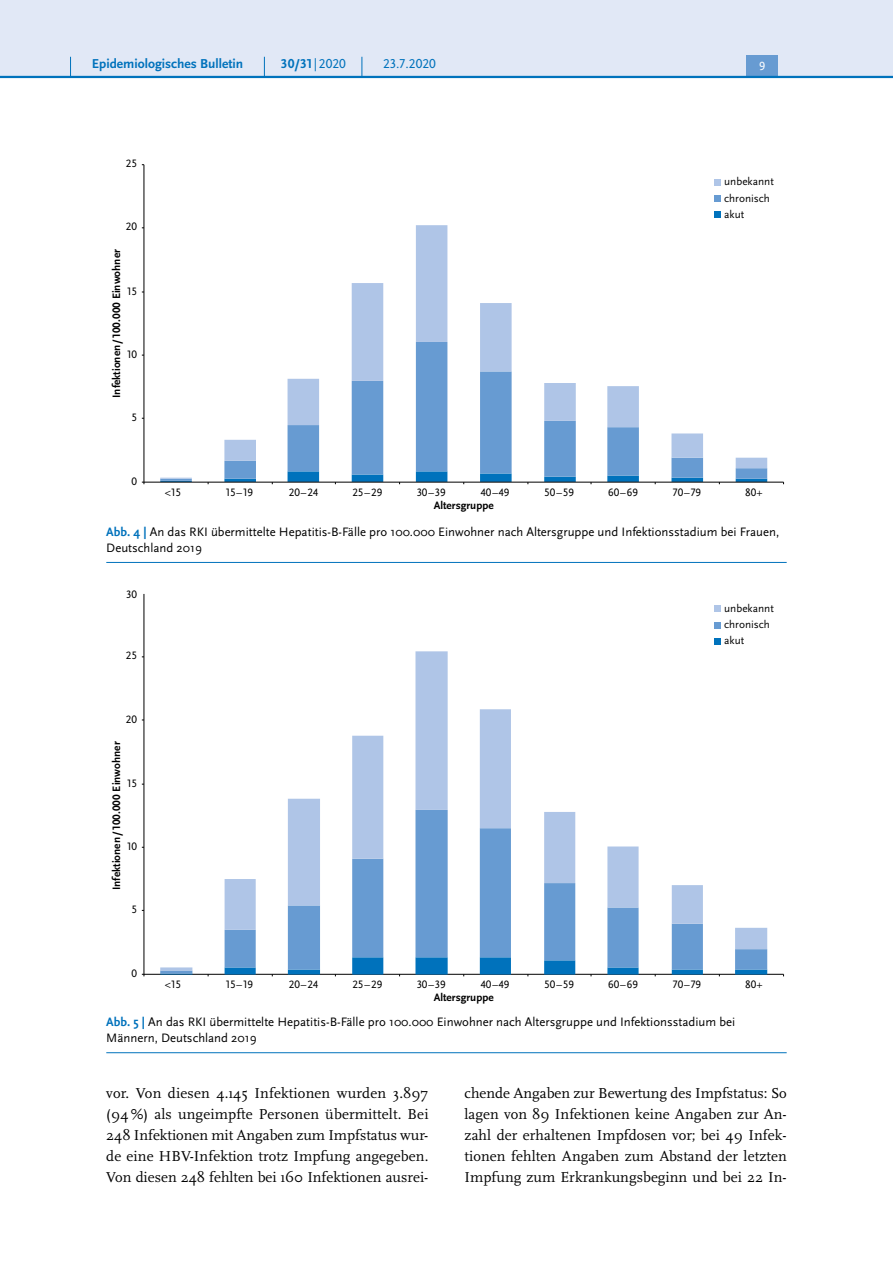
<style>
.page{position:relative;width:893px;height:1263px;background:#fff}
.page>*{position:absolute;margin:0;border:0;box-sizing:border-box;transform-origin:0 0}
.t1{font:15px/21px "Scala Pro";letter-spacing:.005em;color:#000;text-align:justify}
.t2{font:700 13.5px "Scala Sans Pro";color:#0072bc}
.t3{font:13.5px "Scala Sans Pro";color:#0072bc}
.t4{font:12.75px/15.8px "Scala Sans Pro";color:#000}
.t5{font:12.45px "Scala Sans Pro";color:#fff}
.t6{font:11.25px/16.8px "Scala Sans Pro";color:#000}
.t7{font:700 11.25px "Scala Sans Pro";color:#000}
.s1{font-weight:400}
.s2{font-weight:700;color:#0072bc}
</style>
<div class="page">
<hr style="left:106px;top:562px;width:681px;height:1px;background:#0072bc">
<svg style="left:224px;top:225px;width:543px;height:246px"></svg>
<hr style="left:144px;top:165px;width:1px;height:317px;background:#000">
<hr style="left:144px;top:482px;width:639px;height:1px;background:#000">
<svg style="left:160px;top:471px;width:607px;height:13px"></svg>
<svg style="left:714px;top:179px;width:6px;height:6px"></svg>
<svg style="left:714px;top:196px;width:6px;height:6px"></svg>
<div style="left:714px;top:211px;width:6px;height:7px;background:#0072bc"></div>
<hr style="left:106px;top:1052px;width:681px;height:1px;background:#0072bc">
<hr style="left:144px;top:594px;width:1px;height:380px;background:#000">
<hr style="left:144px;top:974px;width:639px;height:1px;background:#000">
<div style="left:714px;top:605px;width:6px;height:7px;background:#afc5e7"></div>
<svg style="left:714px;top:622px;width:6px;height:6px"></svg>
<svg style="left:714px;top:638px;width:6px;height:6px"></svg>
<svg style="left:160px;top:973px;width:607px;height:3px"></svg>
<svg style="left:160px;top:651px;width:607px;height:319px"></svg>
<div style="left:0;top:0;width:893px;height:77px;background:#e1e8f6"></div>
<div style="left:746px;top:55px;width:32px;height:21px;background:#679bd2"></div>
<hr style="left:0;top:76px;width:893px;height:2px;background:#0072bc">
<svg style="left:70px;top:57px;width:1px;height:19px"></svg>
<svg style="left:264px;top:57px;width:1px;height:19px"></svg>
<svg style="left:362px;top:57px;width:1px;height:19px"></svg>
<p class="t2" style="left:92px;top:55px;width:153px">Epidemiologisches Bulletin</p>
<p class="t2" style="left:281px;top:55px;width:67px">30/31 <span class="s1">|2020</span></p>
<p class="t3" style="left:383px;top:55px;width:54px">23.7.2020</p>
<p class="t5" style="left:759px;top:59px;width:8px">9</p>
<p class="t6" style="left:126px;top:155px;width:13px">25</p>
<p class="t6" style="left:126px;top:218px;width:13px">20</p>
<p class="t7" style="left:110px;top:398px;width:150px;rotate:-90deg">Infektionen/100.000 Einwohner</p>
<p class="t6" style="left:127px;top:283px;width:11px">15</p>
<p class="t6" style="left:127px;top:346px;width:11px">10</p>
<p class="t6" style="left:132px;top:409px;width:7px">5</p>
<p class="t6" style="left:132px;top:473px;width:7px">0</p>
<p class="t6" style="left:724px;top:173px;width:51px">unbekannt chronisch</p>
<p class="t6" style="left:724px;top:206px;width:22px">akut</p>
<p class="t6" style="left:165px;top:483px;width:18px">&lt;15</p>
<p class="t6" style="left:226px;top:483px;width:29px">15–19</p>
<p class="t6" style="left:289px;top:483px;width:31px">20–24</p>
<p class="t6" style="left:352px;top:483px;width:31px">25–29</p>
<p class="t6" style="left:417px;top:483px;width:31px">30–39</p>
<p class="t6" style="left:481px;top:483px;width:30px">40–49</p>
<p class="t6" style="left:544px;top:483px;width:31px">50–59</p>
<p class="t6" style="left:608px;top:483px;width:31px">60–69</p>
<p class="t6" style="left:673px;top:483px;width:30px">70–79</p>
<p class="t6" style="left:745px;top:483px;width:19px">80+</p>
<p class="t7" style="left:434px;top:499px;width:61px">Altersgruppe</p>
<p class="t4" style="left:106px;top:524px;width:674px"><span class="s2">Abb. 4 |</span> An das RKI übermittelte Hepatitis-B-Fälle pro 100.000 Einwohner nach Altersgruppe und Infektionsstadium bei Frauen,<br>Deutschland 2019</p>
<p class="t6" style="left:126px;top:585px;width:12px">30</p>
<p class="t6" style="left:126px;top:647px;width:13px">25</p>
<p class="t6" style="left:126px;top:710px;width:13px">20</p>
<p class="t7" style="left:110px;top:890px;width:150px;rotate:-90deg">Infektionen/100.000 Einwohner</p>
<p class="t6" style="left:127px;top:775px;width:11px">15</p>
<p class="t6" style="left:127px;top:838px;width:11px">10</p>
<p class="t6" style="left:132px;top:901px;width:7px">5</p>
<p class="t6" style="left:132px;top:965px;width:7px">0</p>
<p class="t6" style="left:724px;top:599px;width:51px">unbekannt chronisch</p>
<p class="t6" style="left:724px;top:632px;width:22px">akut</p>
<p class="t6" style="left:165px;top:975px;width:18px">&lt;15</p>
<p class="t6" style="left:226px;top:975px;width:29px">15–19</p>
<p class="t6" style="left:289px;top:975px;width:31px">20–24</p>
<p class="t6" style="left:352px;top:975px;width:31px">25–29</p>
<p class="t6" style="left:417px;top:975px;width:31px">30–39</p>
<p class="t6" style="left:481px;top:975px;width:30px">40–49</p>
<p class="t6" style="left:544px;top:975px;width:31px">50–59</p>
<p class="t6" style="left:608px;top:975px;width:31px">60–69</p>
<p class="t6" style="left:673px;top:975px;width:30px">70–79</p>
<p class="t6" style="left:745px;top:975px;width:19px">80+</p>
<p class="t7" style="left:434px;top:991px;width:61px">Altersgruppe</p>
<p class="t4" style="left:106px;top:1014px;width:630px"><span class="s2">Abb. 5 |</span> An das RKI übermittelte Hepatitis-B-Fälle pro 100.000 Einwohner nach Altersgruppe und Infektionsstadium bei<br>Männern, Deutschland 2019</p>
<p class="t1" style="left:106px;top:1082px;width:324px">vor. Von diesen 4.145 Infektionen wurden 3.897 (94 %) als ungeimpfte Personen übermittelt. Bei 248 Infektionen mit Angaben zum Impfstatus wur&shy;de eine HBV-Infektion trotz Impfung angegeben.<br>Von diesen 248 fehlten bei 160 Infektionen ausrei-</p>
<p class="t1" style="left:465px;top:1082px;width:324px">chende Angaben zur Bewertung des Impfstatus: So lagen von 89 Infektionen keine Angaben zur An&shy;zahl der erhaltenen Impfdosen vor; bei 49 Infek&shy;tionen fehlten Angaben zum Abstand der letzten Impfung zum Erkrankungsbeginn und bei 22 In-</p>
</div>
